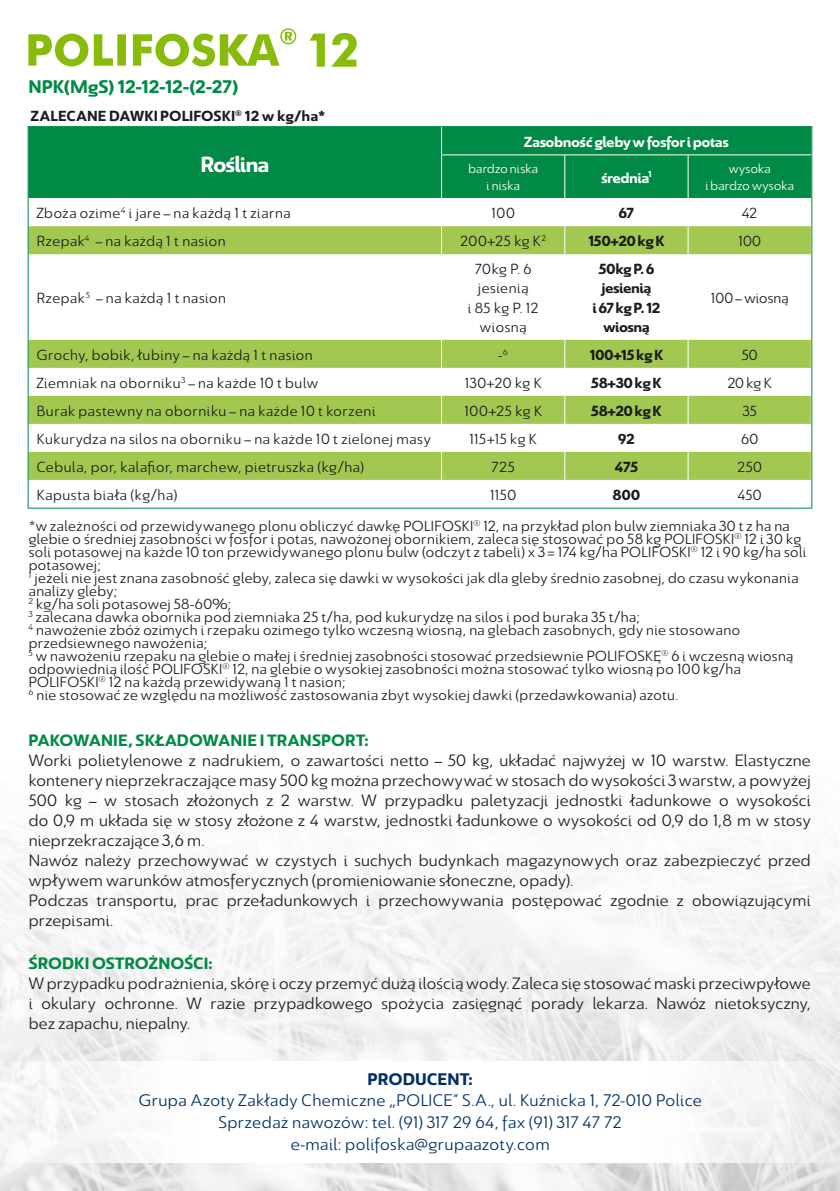
<style>
.page{position:relative;width:840px;height:1191px;background:#fff}
.page>*{position:absolute;margin:0;border:0;box-sizing:border-box;transform-origin:0 0}
.t1{font:45px "Futura PL Bold";color:#89bb0a}
.t2{font:24px "Savigny Bold Norm";letter-spacing:-.05em;color:#fff}
.t3{font:20px "Savigny Bold Norm";letter-spacing:-.01em;color:#008a46}
.t4{font:18.4px/21.8px "Savigny Regular Norm";letter-spacing:-.01em;color:#003063;text-align:center}
.t5{font:18.4px "Savigny Bold Norm";letter-spacing:-.005em;color:#003063}
.t6{font:18px/20px "Savigny Regular Norm";letter-spacing:-.02em;color:#1b1c20}
.t7{font:18px "Savigny Bold Norm";letter-spacing:-.005em;color:#008a46}
.t8{font:16px/13px "Savigny Regular Norm";letter-spacing:-.01em;color:#1b1c20}
.t9{font:16px/19.2px "Savigny Bold Norm";letter-spacing:-.03em;color:#1b1c20;text-align:center}
.t10{font:16px "Savigny Bold Norm";letter-spacing:-.035em;color:#fff}
.t11{font:16px "Savigny Bold Norm";color:#1b1c20}
.t12{font:16px "Savigny Regular Norm";letter-spacing:-.035em;color:#1b1c20}
.t13{font:14px/16.8px "Savigny Regular Norm";letter-spacing:-.03em;color:#fff;text-align:center}
</style>
<div class="page">
<img style="left:0;top:34px;width:839px;height:1157px">
<div style="left:0;top:1061px;width:420px;height:101px;background:#fff"></div>
<div style="left:420px;top:1061px;width:419px;height:101px;background:linear-gradient(to right,#fff,#f0f0f0)"></div>
<svg style="left:28px;top:28px;width:268px;height:38px"></svg>
<svg style="left:28px;top:126px;width:783px;height:382px"></svg>
<h1 class="t1" style="left:305px;top:21px;width:55px">12</h1>
<p class="t3" style="left:28px;top:77px;width:211px">NPK(MgS) 12-12-12-(2-27)</p>
<p class="t11" style="left:31px;top:108px;width:296px">ZALECANE DAWKI POLIFOSKI<sup>®</sup> 12 w kg/ha*</p>
<h2 class="t2" style="left:200px;top:152px;width:70px">Roślina</h2>
<p class="t10" style="left:523px;top:134px;width:206px">Zasobność gleby w fosfor i potas</p>
<p class="t13" style="left:468px;top:160px;width:72px">bardzo niska i niska</p>
<p class="t10" style="left:600px;top:170px;width:52px">średnia<sup>1</sup></p>
<p class="t13" style="left:704px;top:160px;width:91px">wysoka<br>i bardzo wysoka</p>
<p class="t8" style="left:36px;top:206px;width:256px">Zboża ozime<sup>4</sup> i jare – na każdą 1 t ziarna</p>
<p class="t8" style="left:491px;top:206px;width:26px">100</p>
<p class="t9" style="left:618px;top:204px;width:17px">67</p>
<p class="t8" style="left:741px;top:206px;width:17px">42</p>
<p class="t8" style="left:36px;top:234px;width:191px">Rzepak<sup>4</sup> – na każdą 1 t nasion</p>
<p class="t8" style="left:460px;top:234px;width:88px">200+25 kg K<sup>2</sup></p>
<p class="t9" style="left:587px;top:232px;width:78px">150+20 kg K</p>
<p class="t8" style="left:737px;top:234px;width:25px">100</p>
<p class="t8" style="left:36px;top:291px;width:191px">Rzepak<sup>5</sup> – na każdą 1 t nasion</p>
<p class="t8" style="left:467px;top:259px;width:73px;line-height:19.2px;text-align:center">70kg P. 6 jesienią<br>i 85 kg P. 12 wiosną</p>
<p class="t9" style="left:592px;top:260px;width:69px">50kg P. 6 jesienią<br>i 67 kg P. 12 wiosną</p>
<p class="t12" style="left:710px;top:289px;width:80px">100 – wiosną</p>
<p class="t8" style="left:36px;top:348px;width:278px">Grochy, bobik, łubiny – na każdą 1 t nasion</p>
<p class="t8" style="left:498px;top:348px;width:11px">-<sup>6</sup></p>
<p class="t9" style="left:589px;top:345px;width:76px">100+15 kg K</p>
<p class="t8" style="left:741px;top:348px;width:18px">50</p>
<p class="t8" style="left:36px;top:376px;width:283px">Ziemniak na oborniku<sup>3</sup> – na każde 10 t bulw</p>
<p class="t8" style="left:464px;top:376px;width:79px">130+20 kg K</p>
<p class="t9" style="left:590px;top:373px;width:72px">58+30 kg K</p>
<p class="t8" style="left:727px;top:376px;width:46px">20 kg K</p>
<p class="t8" style="left:36px;top:404px;width:341px">Burak pastewny na oborniku – na każde 10 t korzeni</p>
<p class="t8" style="left:464px;top:404px;width:80px">100+25 kg K</p>
<p class="t9" style="left:590px;top:401px;width:72px">58+20 kg K</p>
<p class="t8" style="left:742px;top:404px;width:16px">35</p>
<p class="t8" style="left:36px;top:432px;width:396px">Kukurydza na silos na oborniku – na każde 10 t zielonej masy</p>
<p class="t8" style="left:469px;top:432px;width:69px">115+15 kg K</p>
<p class="t9" style="left:617px;top:429px;width:19px">92</p>
<p class="t8" style="left:740px;top:432px;width:19px">60</p>
<p class="t8" style="left:36px;top:460px;width:329px">Cebula, por, kalafior, marchew, pietruszka (kg/ha)</p>
<p class="t8" style="left:491px;top:460px;width:25px">725</p>
<p class="t9" style="left:614px;top:457px;width:25px">475</p>
<p class="t8" style="left:736px;top:460px;width:26px">250</p>
<p class="t8" style="left:36px;top:488px;width:143px">Kapusta biała (kg/ha)</p>
<p class="t8" style="left:489px;top:488px;width:28px">1150</p>
<p class="t9" style="left:612px;top:485px;width:29px">800</p>
<p class="t8" style="left:28px;top:479px;width:762px;line-height:31.4px;text-indent:708px">450<br>*w zależności od przewidywanego plonu obliczyć dawkę POLIFOSKI<sup>®</sup> 12, na przykład plon bulw ziemniaka 30 t z ha na</p>
<p class="t8" style="left:28px;top:532px;width:779px">glebie o średniej zasobności w fosfor i potas, nawożonej obornikiem, zaleca się stosować po 58 kg POLIFOSKI<sup>®</sup> 12 i 30 kg soli potasowej na każde 10 ton przewidywanego plonu bulw (odczyt z tabeli) x 3 = 174 kg/ha POLIFOSKI<sup>®</sup> 12 i 90 kg/ha soli potasowej;<br><sup>1</sup> jeżeli nie jest znana zasobność gleby, zaleca się dawki w wysokości jak dla gleby średnio zasobnej, do czasu wykonania analizy gleby;<br><sup>2</sup> kg/ha soli potasowej 58‑60%;<br><sup>3</sup> zalecana dawka obornika pod ziemniaka 25 t/ha, pod kukurydzę na silos i pod buraka 35 t/ha;<br><sup>4</sup> nawożenie zbóż ozimych i rzepaku ozimego tylko wczesną wiosną, na glebach zasobnych, gdy nie stosowano przedsiewnego nawożenia;<br><sup>5</sup> w nawożeniu rzepaku na glebie o małej i średniej zasobności stosować przedsiewnie POLIFOSKĘ<sup>®</sup> 6 i wczesną wiosną odpowiednią ilość POLIFOSKI<sup>®</sup> 12, na glebie o wysokiej zasobności można stosować tylko wiosną po 100 kg/ha POLIFOSKI<sup>®</sup> 12 na każdą przewidywaną 1 t nasion;<br><sup>6</sup> nie stosować ze względu na możliwość zastosowania zbyt wysokiej dawki (przedawkowania) azotu.</p>
<p class="t7" style="left:28px;top:731px;width:341px">PAKOWANIE, SKŁADOWANIE I TRANSPORT:</p>
<p class="t6" style="left:28px;top:750px;width:783px">Worki polietylenowe z nadrukiem, o zawartości netto – 50 kg, układać najwyżej w 10 warstw. Elastyczne kontenery nieprzekraczające masy 500 kg można przechowywać w stosach do wysokości 3 warstw, a powyżej 500 kg – w stosach złożonych z 2 warstw. W przypadku paletyzacji jednostki ładunkowe o wysokości do 0,9 m układa się w stosy złożone z 4 warstw, jednostki ładunkowe o wysokości od 0,9 do 1,8 m w stosy nieprzekraczające 3,6 m.<br>Nawóz należy przechowywać w czystych i suchych budynkach magazynowych oraz zabezpieczyć przed wpływem warunków atmosferycznych (promieniowanie słoneczne, opady).<br>Podczas transportu, prac przeładunkowych i przechowywania postępować zgodnie z obowiązującymi przepisami.</p>
<p class="t7" style="left:28px;top:954px;width:186px">ŚRODKI OSTROŻNOŚCI:</p>
<p class="t6" style="left:28px;top:973px;width:783px;text-align:justify">W przypadku podrażnienia, skórę i oczy przemyć dużą ilością wody. Zaleca się stosować maski przeciwpyłowe i okulary ochronne. W razie przypadkowego spożycia zasięgnąć porady lekarza. Nawóz nietoksyczny, bez zapachu, niepalny.</p>
<p class="t5" style="left:367px;top:1070px;width:107px">PRODUCENT:</p>
<p class="t4" style="left:138px;top:1089px;width:565px">Grupa Azoty Zakłady Chemiczne „POLICE” S.A., ul. Kuźnicka 1, 72-010 Police<br>Sprzedaż nawozów: tel. (91) 317 29 64, fax (91) 317 47 72<br>e-mail: polifoska@grupaazoty.com</p>
</div>
